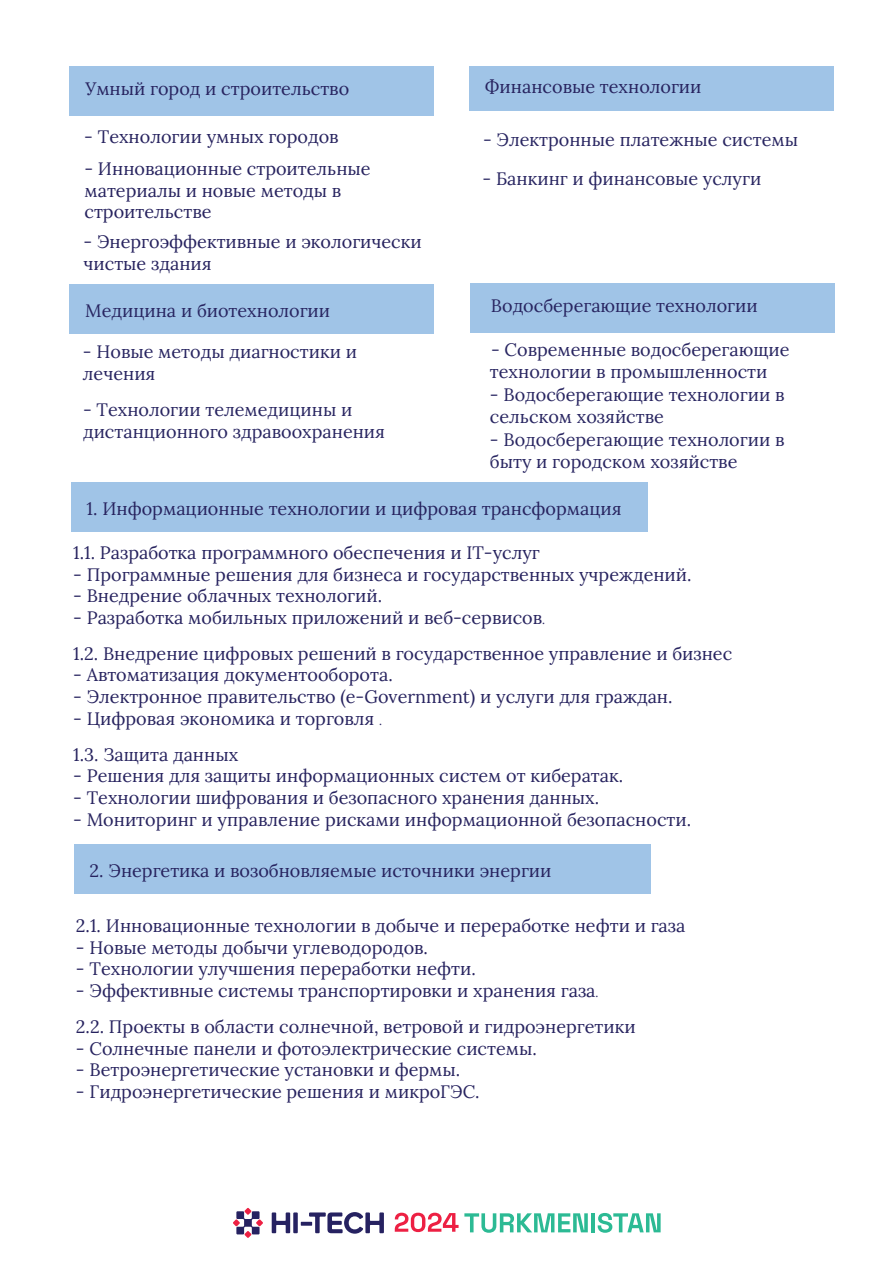
<style>
.page{position:relative;width:893px;height:1263px;background:#fff}
.page>*{position:absolute;margin:0;border:0;box-sizing:border-box;transform-origin:0 0}
.t1{font:18px/21.6px "Lora";color:#27235f}
.t2{font:18px/22.5px "Lora";color:#282561}
.t3{font:18px "Lora";color:#282561}
.s1{font-style:inherit}
.s2{font-size:12px}
</style>
<div class="page">
<div style="left:69px;top:284px;width:365px;height:49px;background:#a0c4e7"></div>
<div style="left:69px;top:66px;width:365px;height:50px;background:#a0c4e7"></div>
<div style="left:469px;top:66px;width:365px;height:44px;background:#a0c4e7"></div>
<div style="left:71px;top:483px;width:576px;height:49px;background:#a0c4e7"></div>
<svg style="left:244px;top:1231px;width:7px;height:7px"></svg>
<svg style="left:256px;top:1219px;width:7px;height:7px"></svg>
<svg style="left:244px;top:1208px;width:7px;height:7px"></svg>
<svg style="left:233px;top:1219px;width:7px;height:7px"></svg>
<svg style="left:236px;top:1211px;width:24px;height:23px"></svg>
<svg style="left:272px;top:1212px;width:18px;height:21px"></svg>
<div style="left:293px;top:1212px;width:5px;height:21px;background:#262261"></div>
<svg style="left:301px;top:1222px;width:11px;height:4px"></svg>
<svg style="left:309px;top:1212px;width:75px;height:22px"></svg>
<svg style="left:395px;top:1213px;width:193px;height:20px"></svg>
<hr style="left:591px;top:1213px;width:4px;height:19px;background:#2cba94">
<svg style="left:598px;top:1213px;width:63px;height:20px"></svg>
<div style="left:470px;top:283px;width:365px;height:50px;background:#a0c4e7"></div>
<div style="left:74px;top:844px;width:577px;height:50px;background:#a0c4e7"></div>
<p class="t1" style="left:85px;top:77px;width:265px">Умный город и строительство</p>
<p class="t1" style="left:84px;top:125px;width:256px"><span class="s1">-</span> Технологии умных городов</p>
<p class="t1" style="left:84px;top:157px;width:288px"><span class="s1">-</span> Инновационные строительные материалы и новые методы в строительстве</p>
<p class="t1" style="left:83px;top:230px;width:340px"><span class="s1">-</span> Энергоэффективные и экологически <span class="s1">чистые здания</span></p>
<p class="t2" style="left:85px;top:298px;width:246px">Медицина и биотехнологии</p>
<p class="t2" style="left:83px;top:340px;width:276px;line-height:21.6px"><span class="s1">-</span> Новые методы диагностики и лечения</p>
<p class="t2" style="left:83px;top:398px;width:303px;line-height:21.6px"><span class="s1">-</span> Технологии телемедицины и дистанционного здравоохранения</p>
<p class="t1" style="left:485px;top:75px;width:218px">Финансовые технологии</p>
<p class="t3" style="left:483px;top:126px;width:317px">- Электронные платежные системы</p>
<p class="t3" style="left:482px;top:165px;width:280px">- Банкинг и финансовые услуги</p>
<p class="t2" style="left:491px;top:293px;width:268px">Водосберегающие технологии</p>
<p class="t2" style="left:490px;top:337px;width:301px"><span class="s1">-</span> Современные водосберегающие технологии в промышленности</p>
<p class="t2" style="left:490px;top:382px;width:296px"><span class="s1">-</span> Водосберегающие технологии в сельском хозяйстве</p>
<p class="t2" style="left:490px;top:427px;width:296px"><span class="s1">-</span> Водосберегающие технологии в быту и городском хозяйстве</p>
<p class="t1" style="left:86px;top:497px;width:537px">1. Информационные технологии и цифровая трансформация</p>
<p class="t1" style="left:73px;top:541px;width:468px">1.1. Разработка программного обеспечения и IT-услуг</p>
<p class="t1" style="left:73px;top:562px;width:620px">- Программные решения для бизнеса и государственных учреждений.</p>
<p class="t1" style="left:73px;top:584px;width:310px">- Внедрение облачных технологий.</p>
<p class="t1" style="left:73px;top:598px;width:660px;line-height:36px">- Разработка мобильных приложений и веб-сервисов<span class="s2">.<br></span>1.2. Внедрение цифровых решений в государственное управление и бизнес</p>
<p class="t1" style="left:73px;top:663px;width:321px">- Автоматизация документооборота.</p>
<p class="t1" style="left:73px;top:685px;width:601px">- Электронное правительство (e-Government) и услуги для граждан.</p>
<p class="t1" style="left:73px;top:699px;width:310px;line-height:36px">- Цифровая экономика и торговля <span class="s2">.<br></span>1.3. Защита данных</p>
<p class="t1" style="left:73px;top:764px;width:551px">- Решения для защиты информационных систем от кибератак.</p>
<p class="t1" style="left:73px;top:785px;width:527px">- Технологии шифрования и безопасного хранения данных.</p>
<p class="t1" style="left:73px;top:807px;width:619px">- Мониторинг и управление рисками информационной безопасности.</p>
<p class="t1" style="left:90px;top:858px;width:463px">2. Энергетика и возобновляемые источники энергии</p>
<p class="t1" style="left:76px;top:914px;width:611px">2.1. Инновационные технологии в добыче и переработке нефти и газа</p>
<p class="t1" style="left:76px;top:935px;width:354px">- Новые методы добычи углеводородов.</p>
<p class="t1" style="left:76px;top:957px;width:401px">- Технологии улучшения переработки нефти.</p>
<p class="t1" style="left:76px;top:971px;width:561px;line-height:36px">- Эффективные системы транспортировки и хранения газа<span class="s2">.<br></span>2.2. Проекты в области солнечной, ветровой и гидроэнергетики</p>
<p class="t1" style="left:76px;top:1036px;width:462px">- Солнечные панели и фотоэлектрические системы.</p>
<p class="t1" style="left:76px;top:1058px;width:386px">- Ветроэнергетические установки и фермы.</p>
<p class="t1" style="left:76px;top:1079px;width:405px">- Гидроэнергетические решения и микроГЭС.</p>
</div>
